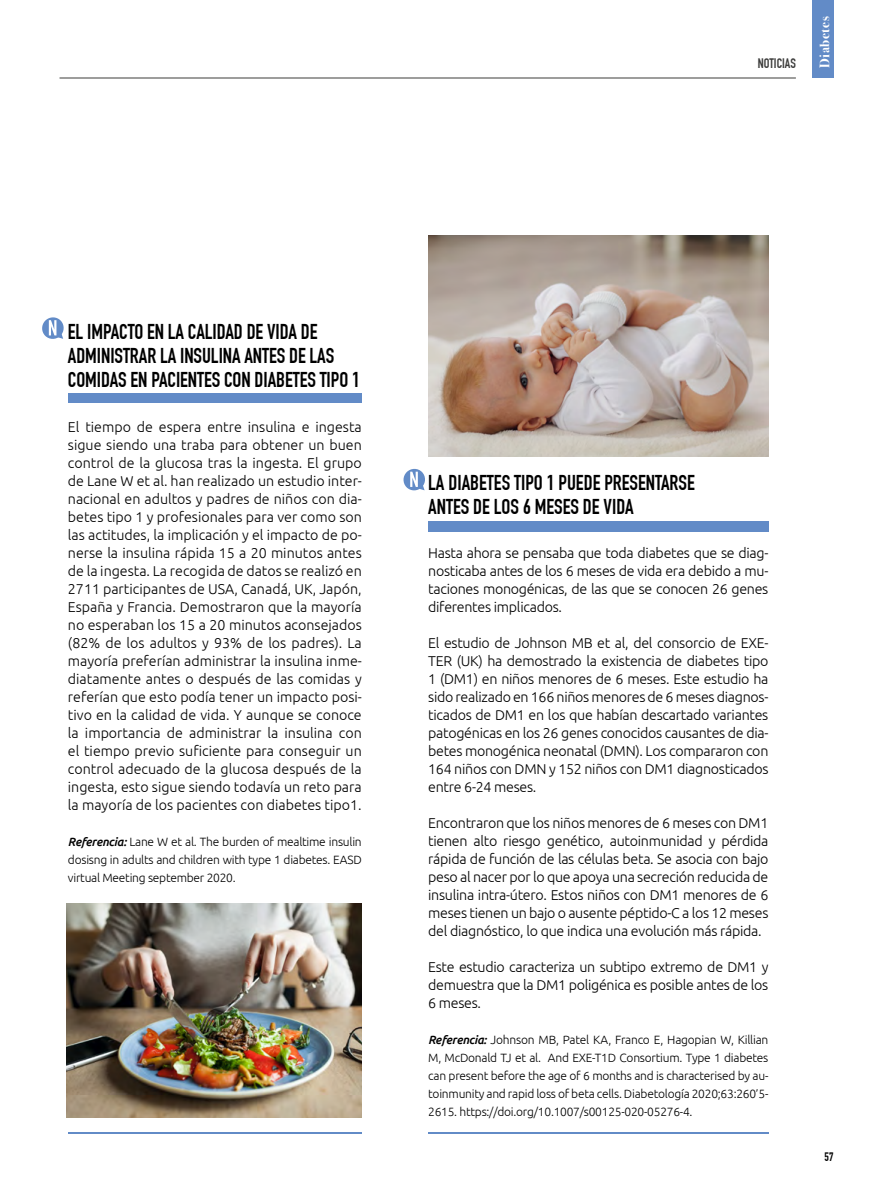
<style>
.page{position:relative;width:893px;height:1191px;background:#fff}
.page>*{position:absolute;margin:0;border:0;box-sizing:border-box;transform-origin:0 0}
.t1{font:21px/24px "DIN Engschrift Std";letter-spacing:-.005em;color:#000}
.t2{font:300 14.25px/18px "Ubuntu";letter-spacing:-.02em;color:#000;text-align:justify}
.t3{font:13.5px "DIN Engschrift Std";color:#3c3c3b}
.t4{font:700 13.5px "Bodoni Svty Two ITCTT";letter-spacing:.04em;color:#fff}
.t5{font:300 12px/18px "Ubuntu";letter-spacing:-.02em;color:#000;text-align:justify}
.t6{font:12px "DIN Engschrift Std";color:#000}
.s1{font-weight:500;font-style:italic}
</style>
<div class="page">
<hr style="left:60px;top:78px;width:736px;height:1px;background:#3c3c3b">
<div style="left:812px;top:0;width:21px;height:78px;background:#628bc7"></div>
<div style="left:68px;top:393px;width:294px;height:10px;background:#628bc7"></div>
<img style="left:428px;top:235px;width:340px;height:221px">
<hr style="left:428px;top:1132px;width:340px;height:2px;background:#628bc7">
<div style="left:428px;top:521px;width:340px;height:11px;background:#628bc7"></div>
<svg style="left:403px;top:468px;width:22px;height:23px"></svg>
<hr style="left:68px;top:1132px;width:294px;height:1px;background:#628bc7">
<img style="left:67px;top:904px;width:295px;height:213px">
<svg style="left:42px;top:317px;width:22px;height:22px"></svg>
<p class="t3" style="left:758px;top:55px;width:40px">NOTICIAS</p>
<p class="t4" style="left:813px;top:68px;width:53px;rotate:-90deg">Diabetes</p>
<h1 class="t1" style="left:68px;top:319px;width:293px">EL IMPACTO EN LA CALIDAD DE VIDA DE<br>ADMINISTRAR LA INSULINA ANTES DE LAS<br>COMIDAS EN PACIENTES CON DIABETES TIPO 1</h1>
<p class="t2" style="left:68px;top:418px;width:295px">El tiempo de espera entre insulina e ingesta sigue siendo una traba para obtener un buen control de la glucosa tras la ingesta. El grupo de Lane W et al. han realizado un estudio inter&shy;nacional en adultos y padres de niños con dia&shy;betes tipo 1 y profesionales para ver como son las actitudes, la implicación y el impacto de po&shy;nerse la insulina rápida 15 a 20 minutos antes de la ingesta. La recogida de datos se realizó en 2711 participantes de USA, Canadá, UK, Japón, España y Francia. Demostraron que la mayoría no esperaban los 15 a 20 minutos aconsejados (82% de los adultos y 93% de los padres). La mayoría preferían administrar la insulina inme&shy;diatamente antes o después de las comidas y referían que esto podía tener un impacto posi&shy;tivo en la calidad de vida. Y aunque se conoce la importancia de administrar la insulina con el tiempo previo suficiente para conseguir un control adecuado de la glucosa después de la ingesta, esto sigue siendo todavía un reto para la mayoría de los pacientes con diabetes tipo1.</p>
<p class="t5" style="left:68px;top:832px;width:295px"><span class="s1">Referencia:</span> Lane W et al. The burden of mealtime insulin dosisng in adults and children with type 1 diabetes. EASD virtual Meeting september 2020.</p>
<h1 class="t1" style="left:428px;top:471px;width:268px">LA DIABETES TIPO 1 PUEDE PRESENTARSE<br>ANTES DE LOS 6 MESES DE VIDA</h1>
<p class="t2" style="left:428px;top:544px;width:342px">Hasta ahora se pensaba que toda diabetes que se diag&shy;nosticaba antes de los 6 meses de vida era debido a mu&shy;taciones monogénicas, de las que se conocen 26 genes diferentes implicados.</p>
<p class="t2" style="left:428px;top:634px;width:342px">El estudio de Johnson MB et al, del consorcio de EXE-TER (UK) ha demostrado la existencia de diabetes tipo 1 (DM1) en niños menores de 6 meses. Este estudio ha sido realizado en 166 niños menores de 6 meses diagnos&shy;ticados de DM1 en los que habían descartado variantes patogénicas en los 26 genes conocidos causantes de dia&shy;betes monogénica neonatal (DMN). Los compararon con 164 niños con DMN y 152 niños con DM1 diagnosticados entre 6-24 meses.</p>
<p class="t2" style="left:428px;top:814px;width:342px">Encontraron que los niños menores de 6 meses con DM1 tienen alto riesgo genético, autoinmunidad y pérdida rápida de función de las células beta. Se asocia con bajo peso al nacer por lo que apoya una secreción reducida de insulina intra-útero. Estos niños con DM1 menores de 6 meses tienen un bajo o ausente péptido-C a los 12 meses del diagnóstico, lo que indica una evolución más rápida.</p>
<p class="t2" style="left:428px;top:958px;width:342px">Este estudio caracteriza un subtipo extremo de DM1 y demuestra que la DM1 poligénica es posible antes de los 6 meses.</p>
<p class="t5" style="left:428px;top:1030px;width:342px"><span class="s1">Referencia:</span> Johnson MB, Patel KA, Franco E, Hagopian W, Killian M, McDonald TJ et al. And EXE-T1D Consortium. Type 1 diabetes can present before the age of 6 months and is characterised by au&shy;toinmunity and rapid loss of beta cells. Diabetología 2020;63:260’5- 2615. https://doi.org/10.1007/s00125-020-05276-4.</p>
<p class="t6" style="left:824px;top:1149px;width:10px">57</p>
</div>
